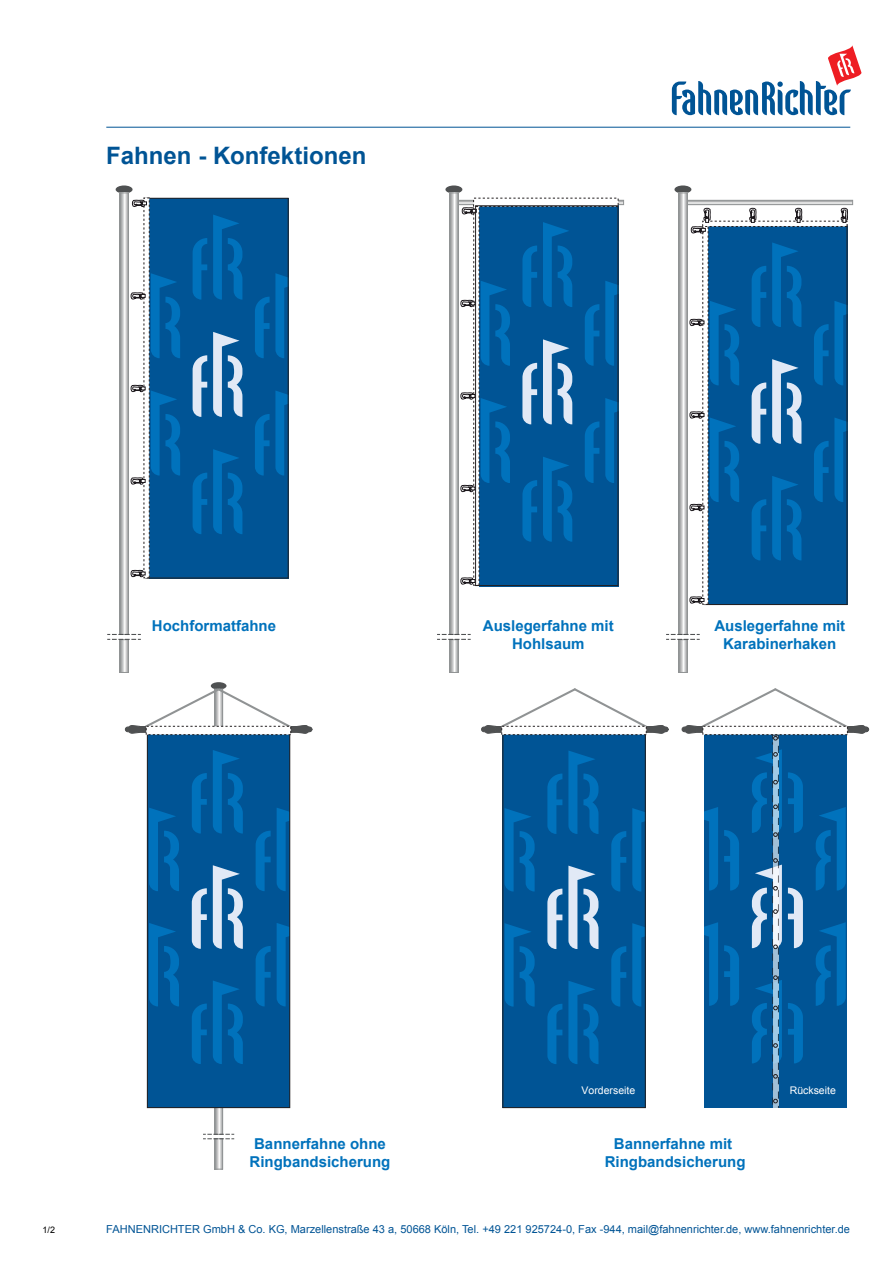
<style>
.page{position:relative;width:893px;height:1263px;background:#fff}
.page>*{position:absolute;margin:0;border:0;box-sizing:border-box;transform-origin:0 0}
.t1{font:700 24px "Arial";color:#005495}
.t2{font:700 15px/18px "Arial";color:#0072bc;text-align:center}
.t3{font:10.95px "Arial";color:#005495}
.t4{font:10.5px "Arial";color:#fff}
.t5{font:9px "Arial";color:#000}
</style>
<div class="page">
<div style="left:211px;top:682px;width:16px;height:8px;background:#4f5152;border-radius:50%"></div>
<svg style="left:216px;top:1108px;width:5px;height:24px"></svg>
<div style="left:214px;top:689px;width:9px;height:445px;border:1px solid #909394"></div>
<svg style="left:216px;top:1140px;width:5px;height:27px"></svg>
<div style="left:214px;top:1138px;width:9px;height:31px;border:1px solid #909394"></div>
<svg style="left:204px;top:1134px;width:30px;height:5px"></svg>
<div style="left:708px;top:226px;width:139px;height:378px;background:#005495"></div>
<svg style="left:814px;top:301px;width:31px;height:84px"></svg>
<svg style="left:814px;top:418px;width:31px;height:84px"></svg>
<svg style="left:710px;top:301px;width:29px;height:84px"></svg>
<svg style="left:752px;top:382px;width:14px;height:62px"></svg>
<svg style="left:772px;top:359px;width:29px;height:85px"></svg>
<svg style="left:752px;top:266px;width:14px;height:61px"></svg>
<svg style="left:772px;top:242px;width:29px;height:85px"></svg>
<svg style="left:710px;top:418px;width:29px;height:84px"></svg>
<svg style="left:752px;top:499px;width:14px;height:61px"></svg>
<svg style="left:772px;top:476px;width:29px;height:84px"></svg>
<div style="left:503px;top:735px;width:142px;height:372px;background:#005495"></div>
<svg style="left:611px;top:831px;width:15px;height:60px"></svg>
<svg style="left:632px;top:808px;width:12px;height:83px"></svg>
<svg style="left:611px;top:946px;width:15px;height:60px"></svg>
<svg style="left:632px;top:923px;width:12px;height:83px"></svg>
<svg style="left:505px;top:808px;width:30px;height:83px"></svg>
<svg style="left:547px;top:889px;width:15px;height:60px"></svg>
<svg style="left:568px;top:866px;width:30px;height:83px"></svg>
<svg style="left:547px;top:773px;width:15px;height:61px"></svg>
<svg style="left:568px;top:751px;width:30px;height:83px"></svg>
<svg style="left:505px;top:923px;width:30px;height:83px"></svg>
<svg style="left:547px;top:1004px;width:15px;height:60px"></svg>
<svg style="left:568px;top:981px;width:30px;height:83px"></svg>
<div style="left:147px;top:734px;width:143px;height:373px;background:#005495"></div>
<svg style="left:256px;top:831px;width:15px;height:60px"></svg>
<svg style="left:277px;top:808px;width:11px;height:83px"></svg>
<svg style="left:256px;top:946px;width:15px;height:60px"></svg>
<svg style="left:277px;top:923px;width:11px;height:83px"></svg>
<svg style="left:149px;top:808px;width:30px;height:83px"></svg>
<svg style="left:192px;top:888px;width:15px;height:61px"></svg>
<svg style="left:213px;top:865px;width:30px;height:84px"></svg>
<svg style="left:192px;top:773px;width:15px;height:60px"></svg>
<svg style="left:213px;top:750px;width:30px;height:83px"></svg>
<svg style="left:149px;top:923px;width:30px;height:83px"></svg>
<svg style="left:192px;top:1003px;width:15px;height:61px"></svg>
<svg style="left:213px;top:981px;width:30px;height:83px"></svg>
<div style="left:479px;top:206px;width:139px;height:380px;background:#005495"></div>
<svg style="left:585px;top:304px;width:14px;height:62px"></svg>
<svg style="left:605px;top:281px;width:11px;height:85px"></svg>
<svg style="left:585px;top:421px;width:14px;height:62px"></svg>
<svg style="left:605px;top:398px;width:11px;height:85px"></svg>
<svg style="left:481px;top:281px;width:29px;height:85px"></svg>
<svg style="left:522px;top:363px;width:15px;height:61px"></svg>
<svg style="left:543px;top:339px;width:29px;height:85px"></svg>
<svg style="left:522px;top:246px;width:15px;height:61px"></svg>
<svg style="left:543px;top:222px;width:29px;height:85px"></svg>
<svg style="left:481px;top:398px;width:29px;height:85px"></svg>
<svg style="left:522px;top:480px;width:15px;height:62px"></svg>
<svg style="left:543px;top:457px;width:29px;height:85px"></svg>
<div style="left:149px;top:198px;width:139px;height:380px;background:#005495"></div>
<svg style="left:255px;top:273px;width:32px;height:85px"></svg>
<svg style="left:255px;top:391px;width:32px;height:84px"></svg>
<svg style="left:151px;top:273px;width:29px;height:85px"></svg>
<svg style="left:193px;top:355px;width:14px;height:62px"></svg>
<svg style="left:213px;top:332px;width:29px;height:85px"></svg>
<svg style="left:193px;top:238px;width:14px;height:62px"></svg>
<svg style="left:213px;top:215px;width:29px;height:85px"></svg>
<svg style="left:151px;top:391px;width:29px;height:84px"></svg>
<svg style="left:193px;top:473px;width:14px;height:61px"></svg>
<svg style="left:213px;top:449px;width:29px;height:85px"></svg>
<div style="left:145px;top:198px;width:144px;height:380px;border:1px solid #231f20"></div>
<div style="left:116px;top:185px;width:17px;height:8px;background:#4f5152;border-radius:50%"></div>
<svg style="left:122px;top:195px;width:5px;height:438px"></svg>
<div style="left:120px;top:193px;width:9px;height:442px;border:1px solid #909394"></div>
<svg style="left:122px;top:641px;width:5px;height:30px"></svg>
<div style="left:120px;top:639px;width:9px;height:34px;border:1px solid #909394"></div>
<svg style="left:108px;top:634px;width:32px;height:6px"></svg>
<svg style="left:144px;top:198px;width:6px;height:380px"></svg>
<svg style="left:132px;top:199px;width:15px;height:8px"></svg>
<svg style="left:131px;top:477px;width:14px;height:8px"></svg>
<svg style="left:131px;top:292px;width:14px;height:8px"></svg>
<svg style="left:131px;top:384px;width:14px;height:8px"></svg>
<svg style="left:131px;top:569px;width:15px;height:8px"></svg>
<div style="left:457px;top:200px;width:167px;height:5px;background:#dfdfdf"></div>
<div style="left:457px;top:200px;width:167px;height:5px;border:1px solid #909394"></div>
<div style="left:445px;top:185px;width:17px;height:8px;background:#4f5152;border-radius:50%"></div>
<svg style="left:451px;top:195px;width:5px;height:438px"></svg>
<div style="left:449px;top:193px;width:9px;height:442px;border:1px solid #909394"></div>
<svg style="left:451px;top:641px;width:5px;height:30px"></svg>
<div style="left:449px;top:639px;width:9px;height:34px;border:1px solid #909394"></div>
<svg style="left:438px;top:634px;width:32px;height:6px"></svg>
<svg style="left:473px;top:207px;width:6px;height:377px"></svg>
<svg style="left:462px;top:207px;width:13px;height:32px"></svg>
<svg style="left:461px;top:484px;width:14px;height:33px"></svg>
<svg style="left:461px;top:299px;width:14px;height:33px"></svg>
<svg style="left:461px;top:392px;width:14px;height:32px"></svg>
<svg style="left:461px;top:577px;width:14px;height:9px"></svg>
<div style="left:473px;top:198px;width:145px;height:9px;background:#fff"></div>
<div style="left:686px;top:200px;width:167px;height:5px;background:#dfdfdf"></div>
<div style="left:686px;top:200px;width:167px;height:5px;border:1px solid #909394"></div>
<div style="left:674px;top:185px;width:17px;height:8px;background:#4f5152;border-radius:50%"></div>
<svg style="left:680px;top:195px;width:5px;height:438px"></svg>
<div style="left:678px;top:193px;width:9px;height:442px;border:1px solid #909394"></div>
<svg style="left:680px;top:641px;width:5px;height:30px"></svg>
<div style="left:678px;top:639px;width:9px;height:34px;border:1px solid #909394"></div>
<svg style="left:667px;top:634px;width:32px;height:6px"></svg>
<svg style="left:702px;top:258px;width:6px;height:347px"></svg>
<svg style="left:690px;top:503px;width:14px;height:33px"></svg>
<svg style="left:690px;top:318px;width:14px;height:33px"></svg>
<svg style="left:690px;top:411px;width:14px;height:32px"></svg>
<svg style="left:690px;top:596px;width:14px;height:9px"></svg>
<svg style="left:712px;top:221px;width:135px;height:6px"></svg>
<svg style="left:691px;top:208px;width:21px;height:50px"></svg>
<svg style="left:840px;top:208px;width:8px;height:14px"></svg>
<svg style="left:795px;top:208px;width:8px;height:14px"></svg>
<svg style="left:749px;top:208px;width:8px;height:14px"></svg>
<svg style="left:125px;top:686px;width:188px;height:49px"></svg>
<div style="left:147px;top:727px;width:143px;height:381px;border:1px solid #231f20"></div>
<div style="left:146px;top:726px;width:145px;height:9px;background:#fff;border:1px dashed #231f20"></div>
<svg style="left:481px;top:688px;width:188px;height:46px"></svg>
<div style="left:502px;top:727px;width:144px;height:381px;border:1px solid #231f20"></div>
<div style="left:501px;top:726px;width:146px;height:9px;background:#fff;border:1px dashed #231f20"></div>
<hr style="left:106px;top:127px;width:744px;height:1px;background:#005495">
<svg style="left:672px;top:45px;width:190px;height:70px"></svg>
<div style="left:475px;top:205px;width:143px;height:381px;border:1px solid #231f20"></div>
<svg style="left:682px;top:688px;width:188px;height:420px"></svg>
<h1 class="t1" style="left:106px;top:140px;width:262px">Fahnen - Konfektionen</h1>
<p class="t2" style="left:152px;top:618px;width:126px">Hochformatfahne</p>
<p class="t2" style="left:483px;top:618px;width:132px">Auslegerfahne mit<br>Hohlsaum</p>
<p class="t2" style="left:714px;top:618px;width:132px">Auslegerfahne mit<br>Karabinerhaken</p>
<p class="t5" style="left:43px;top:1224px;width:14px">1/2</p>
<p class="t2" style="left:250px;top:1136px;width:142px">Bannerfahne ohne<br>Ringbandsicherung</p>
<p class="t4" style="left:582px;top:1083px;width:55px">Vorderseite</p>
<p class="t2" style="left:605px;top:1136px;width:142px">Bannerfahne mit<br>Ringbandsicherung</p>
<p class="t4" style="left:790px;top:1083px;width:48px">Rückseite</p>
<p class="t3" style="left:106px;top:1222px;width:745px">FAHNENRICHTER GmbH &amp; Co. KG, Marzellenstraße 43 a, 50668 Köln, Tel. +49 221 925724-0, Fax -944, mail@fahnenrichter.de, www.fahnenrichter.de</p>
</div>
